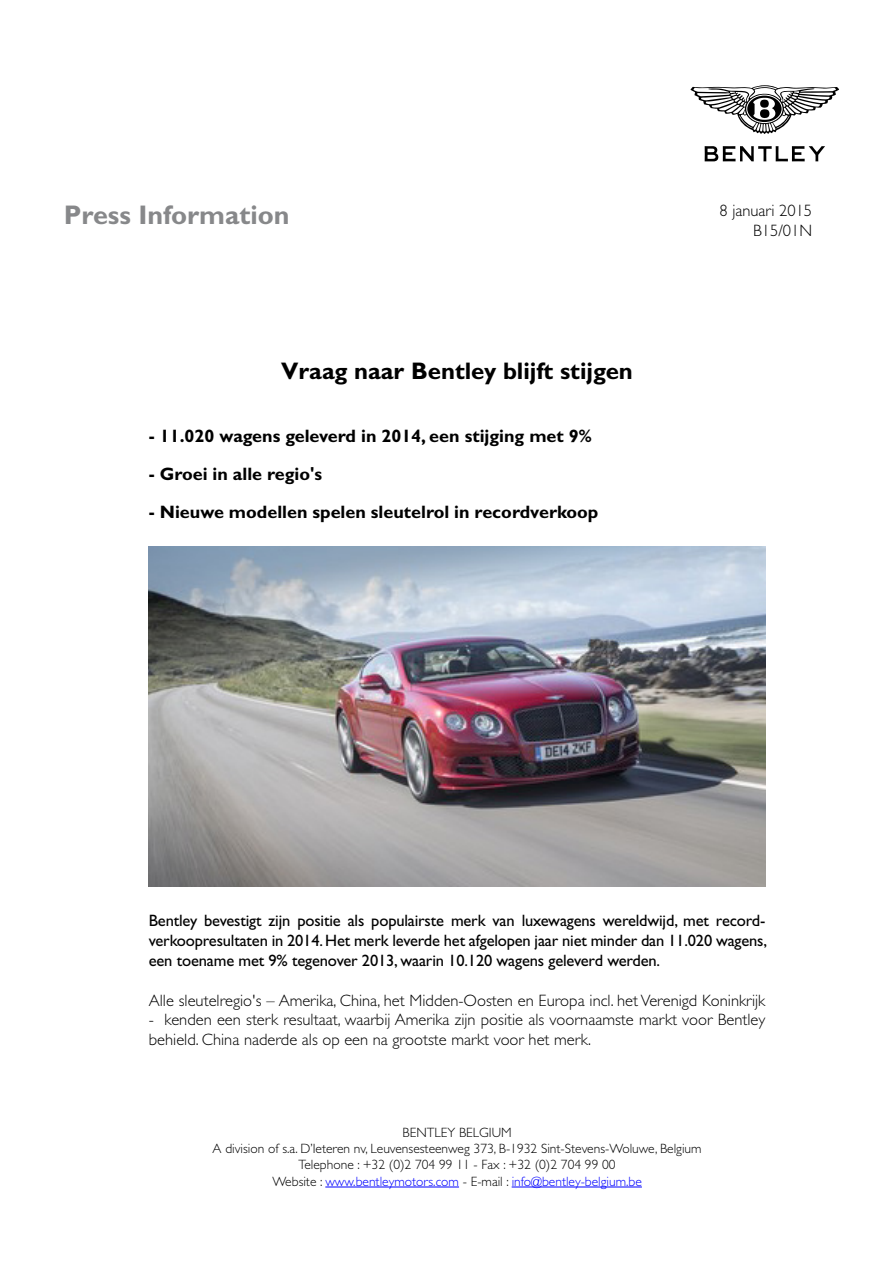
<style>
.page{position:relative;width:893px;height:1263px;background:#fff}
.page>*{position:absolute;margin:0;border:0;box-sizing:border-box;transform-origin:0 0}
.t1{font:700 27px "Gill Sans";color:#87888a}
.t2{font:700 24px "Gill Sans";color:#000}
.t3{font:700 18px "Gill Sans";color:#000}
.t4{font:300 16.5px/19.8px "Gill Sans";color:#000}
.t5{font:16.5px/19.8px "Gill Sans";letter-spacing:-.01em;color:#000;text-align:justify}
.t6{font:300 13.5px/16.2px "Gill Sans";color:#000;text-align:center}
.s1{color:#00f}
</style>
<div class="page">
<svg style="left:691px;top:85px;width:148px;height:49px"></svg>
<svg style="left:705px;top:146px;width:120px;height:15px"></svg>
<hr style="left:325px;top:1187px;width:134px;height:1px;background:#00f">
<hr style="left:512px;top:1187px;width:130px;height:1px;background:#00f">
<img style="left:149px;top:546px;width:616px;height:341px">
<h1 class="t1" style="left:64px;top:199px;width:227px">Press Information</h1>
<h2 class="t2" style="left:281px;top:357px;width:353px">Vraag naar Bentley blijft stijgen</h2>
<p class="t3" style="left:149px;top:425px;width:444px">- 11.020 wagens geleverd in 2014, een stijging met 9%</p>
<p class="t3" style="left:149px;top:463px;width:175px">- Groei in alle regio's</p>
<p class="t3" style="left:149px;top:501px;width:451px">- Nieuwe modellen spelen sleutelrol in recordverkoop</p>
<p class="t4" style="left:719px;top:201px;width:94px;text-align:right">8 januari 2015<br>B15/01N</p>
<p class="t5" style="left:149px;top:911px;width:620px">Bentley bevestigt zijn positie als populairste merk van luxewagens wereldwijd, met record&shy;verkoopresultaten in 2014. Het merk leverde het afgelopen jaar niet minder dan 11.020 wagens, een toename met 9% tegenover 2013, waarin 10.120 wagens geleverd werden.</p>
<p class="t4" style="left:149px;top:990px;width:618px">Alle sleutelregio's – Amerika, China, het Midden-Oosten en Europa incl. het Verenigd Koninkrijk</p>
<p class="t4" style="left:149px;top:1010px;width:618px">- kenden een sterk resultaat, waarbij Amerika zijn positie als voornaamste markt voor Bentley behield. China naderde als op een na grootste markt voor het merk.</p>
<p class="t6" style="left:213px;top:1124px;width:490px">BENTLEY BELGIUM<br>A division of s.a. D’Ieteren nv, Leuvensesteenweg 373, B-1932 Sint-Stevens-Woluwe, Belgium Telephone : +32 (0)2 704 99 11 - Fax : +32 (0)2 704 99 00<br>Website : <span class="s1">www.bentleymotors.com</span> - E-mail : <span class="s1">info@bentley-belgium.be</span></p>
</div>
